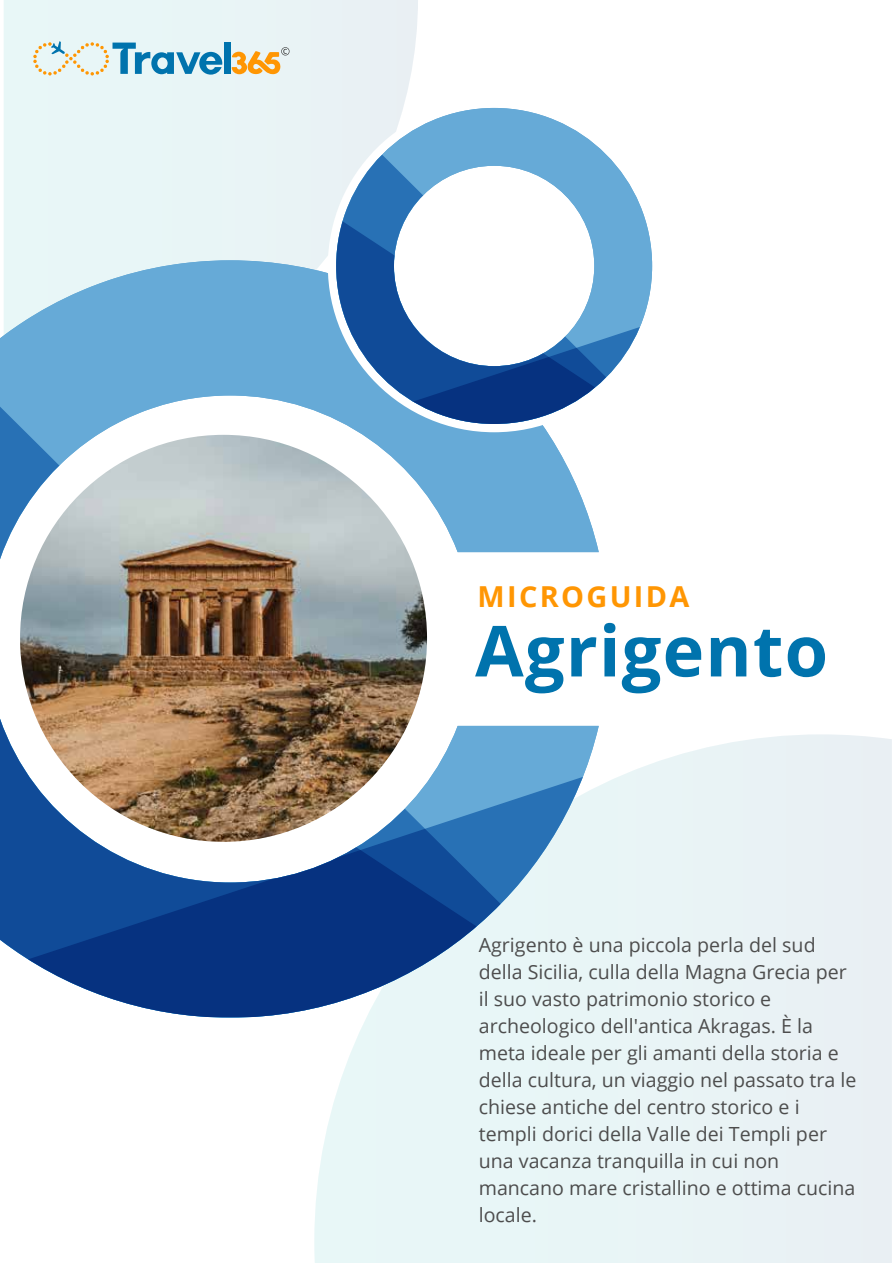
<style>
.page{position:relative;width:893px;height:1263px;background:#fff}
.page>*{position:absolute;margin:0;border:0;box-sizing:border-box;transform-origin:0 0}
.t1{font:700 70.5px "Open Sans";letter-spacing:.015em;color:#0073ad}
.t2{font:700 28.95px "Open Sans";letter-spacing:.08em;color:#ff9603}
.t3{font:19.5px/27px "Open Sans";color:#4d4d4d}
</style>
<div class="page">
<div style="left:314px;top:734px;width:578px;height:529px;background:#e9f4f6"></div>
<div style="left:4px;top:0;width:414px;height:260px;background:#e8f5f6"></div>
<svg style="left:0;top:260px;width:588px;height:255px;fill:#66aad7"></svg>
<img style="left:0;top:515px;width:599px;height:251px">
<svg style="left:0;top:766px;width:599px;height:251px"></svg>
<svg style="left:336px;top:108px;width:307px;height:105px"></svg>
<svg style="left:336px;top:213px;width:316px;height:108px"></svg>
<svg style="left:336px;top:321px;width:307px;height:103px"></svg>
<div style="left:224px;top:43px;width:7px;height:31px;background:#0073ad"></div>
<svg style="left:33px;top:41px;width:189px;height:35px;background:#b3d3da"></svg>
<svg style="left:232px;top:47px;width:57px;height:27px;background:#efc98c"></svg>
<h2 class="t2" style="left:478px;top:576px;width:213px">MICROGUIDA</h2>
<h1 class="t1" style="left:475px;top:601px;width:355px">Agrigento</h1>
<p class="t3" style="left:479px;top:931px;width:379px">Agrigento è una piccola perla del sud della Sicilia, culla della Magna Grecia per il suo vasto patrimonio storico e archeologico dell'antica Akragas. È la meta ideale per gli amanti della storia e della cultura, un viaggio nel passato tra le chiese antiche del centro storico e i templi dorici della Valle dei Templi per una vacanza tranquilla in cui non mancano mare cristallino e ottima cucina locale.</p>
</div>
